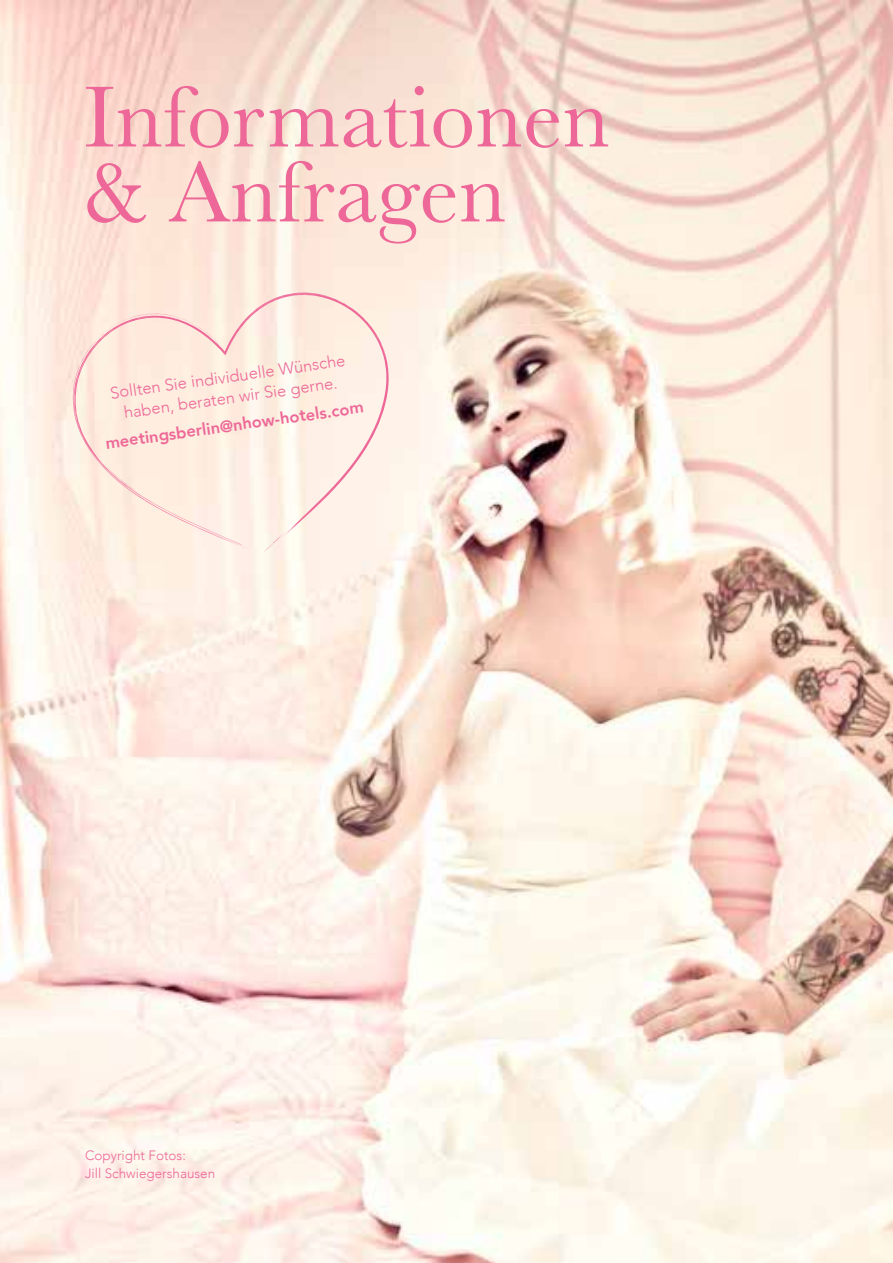
<style>
.page{position:relative;width:893px;height:1263px;background:#fff}
.page>*{position:absolute;margin:0;border:0;box-sizing:border-box;transform-origin:0 0}
.t1{font:90px/75px "Baskerville MT Std";color:#ed6898}
.t2{font:300 16.5px/21px "Avenir LT Com";color:#ed6898;text-align:center}
.t3{font:800 16.5px "Avenir LT Com";color:#ed6898}
.t4{font:300 13.5px/18px "Avenir LT Com";color:#ed6898}
</style>
<div class="page">
<img style="left:0;top:0;width:893px;height:1263px">
<svg style="left:263px;top:545px;width:28px;height:8px"></svg>
<svg style="left:73px;top:292px;width:316px;height:253px;background:#fdede3"></svg>
<svg style="left:72px;top:313px;width:183px;height:239px;background:#fdeade"></svg>
<h1 class="t1" style="left:84px;top:80px;width:528px">Informationen &amp; Anfragen</h1>
<p class="t2" style="left:109px;top:383px;width:239px;rotate:-8deg">Sollten Sie individuelle Wünsche haben, beraten wir Sie gerne.</p>
<p class="t3" style="left:104px;top:433px;width:262px;rotate:-8deg">meetingsberlin@nhow-hotels.com</p>
<p class="t4" style="left:85px;top:1146px;width:132px">Copyright Fotos:<br>Jill Schwiegershausen</p>
</div>
